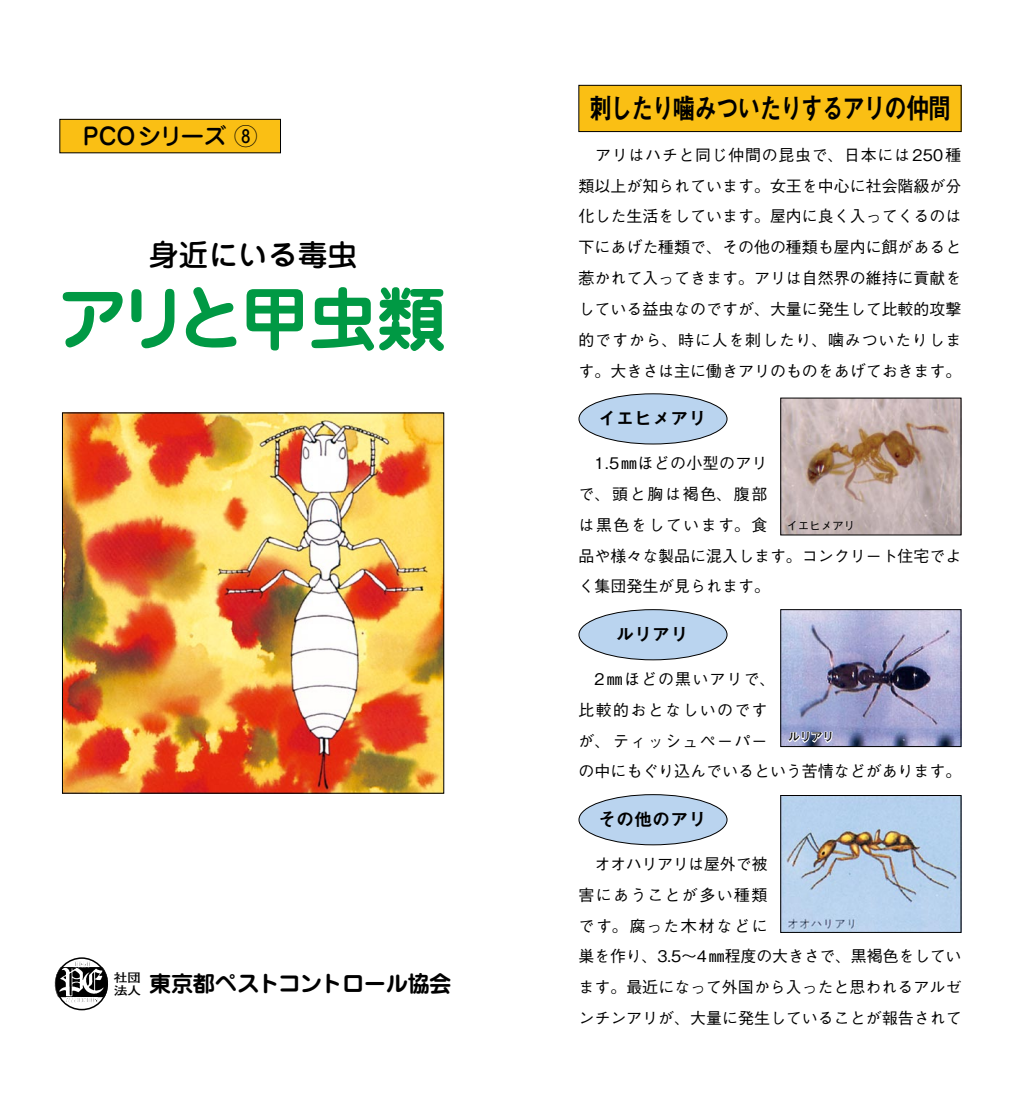
<style>
.page{position:relative;width:1021px;height:1093px;background:#fff}
.page>*{position:absolute;margin:0;border:0;box-sizing:border-box;transform-origin:0 0}
.t1{font:69.15px "Jun 501 Pro Bold 90 msp RKSJ H";letter-spacing:-.075em;color:#094}
.t2{font:29.7px "Jun 34 Pro Medium 90 msp RKSJ H";color:#000}
.t3{font:28.65px "Midashi Go Pro MB31 90 msp RKSJ H";letter-spacing:-.085em;color:#000;scale:.8 1}
.t4{font:23.4px "Jun 34 Pro Medium 90 msp RKSJ H";letter-spacing:-.025em;color:#000}
.t5{font:22.35px "Jun 501 Pro Bold 90 msp RKSJ H";letter-spacing:-.025em;color:#000}
.t6{font:18px "Midashi Go Pro MB31 90 msp RKSJ H";color:#000}
.t7{font:15.9px/30.9px "Gothic BBB Pro Medium 90 msp RKSJ H";color:#000}
.t8{font:15.9px/30.9px "Gothic BBB Pro Medium 90 msp RKSJ H";letter-spacing:.07em;color:#000}
.t9{font:11.7px "Gothic BBB Pro Medium 90 msp RKSJ H";letter-spacing:-.025em;color:#000}
.t10{font:11.7px "Futo Go B101 Pro Bold 90 msp RKSJ H";letter-spacing:-.025em;color:#000}
.t11{font:11.7px "Futo Go B101 Pro Bold 90 msp RKSJ H";letter-spacing:-.025em;color:#000;scale:1.18 1}
</style>
<div class="page">
<div style="left:60px;top:119px;width:220px;height:34px;background:#fabf14"></div>
<div style="left:60px;top:119px;width:221px;height:34px;border:1px solid #000"></div>
<img style="left:54px;top:957px;width:54px;height:54px">
<div style="left:73px;top:961px;width:18px;height:6px;background:#fff"></div>
<svg style="left:66px;top:994px;width:31px;height:9px"></svg>
<svg style="left:75px;top:961px;width:15px;height:6px"></svg>
<img style="left:64px;top:414px;width:378px;height:377px">
<div style="left:579px;top:85px;width:382px;height:47px;background:#fabf14"></div>
<div style="left:578px;top:85px;width:383px;height:47px;border:1px solid #000"></div>
<div style="left:579px;top:394px;width:148px;height:50px;background:#bad4ef;border-radius:50%"></div>
<div style="left:578px;top:393px;width:149px;height:51px;border:1px solid #000;border-radius:50%"></div>
<div style="left:579px;top:610px;width:148px;height:50px;background:#bad4ef;border-radius:50%"></div>
<div style="left:578px;top:609px;width:149px;height:51px;border:1px solid #000;border-radius:50%"></div>
<div style="left:579px;top:794px;width:148px;height:51px;background:#bad4ef;border-radius:50%"></div>
<div style="left:578px;top:794px;width:149px;height:51px;border:1px solid #000;border-radius:50%"></div>
<img style="left:782px;top:797px;width:177px;height:134px">
<div style="left:780px;top:795px;width:181px;height:138px;border:1px solid #000"></div>
<img style="left:782px;top:611px;width:177px;height:134px">
<div style="left:780px;top:609px;width:181px;height:138px;border:1px solid #000"></div>
<img style="left:782px;top:400px;width:177px;height:133px">
<svg style="left:786px;top:730px;width:48px;height:14px"></svg>
<h3 class="t4" style="left:83px;top:118px;width:176px">PCOシリーズ ⑧</h3>
<h2 class="t2" style="left:149px;top:231px;width:210px">身近にいる毒虫</h2>
<h1 class="t1" style="left:58px;top:264px;width:389px">アリと甲虫類</h1>
<p class="t11" style="left:114px;top:968px;width:25px">社団</p>
<h3 class="t5" style="left:114px;top:966px;width:339px"><sub>法人</sub> 東京都ペストコントロール協会</h3>
<h3 class="t3" style="left:589px;top:86px;width:454px">刺したり噛みついたりするアリの仲間</h3>
<p class="t7" style="left:578px;top:137px;width:384px;text-align:justify;text-indent:17px">アリはハチと同じ仲間の昆虫で、日本には250種類以上が知られています。女王を中心に社会階級が分化した生活をしています。屋内に良く入ってくるのは下にあげた種類で、その他の種類も屋内に餌があると惹かれて入ってきます。アリは自然界の維持に貢献をしている益虫なのですが、大量に発生して比較的攻撃的ですから、時に人を刺したり、噛みついたりします。大きさは主に働きアリのものをあげておきます。</p>
<p class="t6" style="left:598px;top:404px;width:110px">イエヒメアリ</p>
<p class="t7" style="left:578px;top:446px;width:384px;text-indent:16px">1.5㎜ほどの小型のアリ<br>で、頭と胸は褐色、腹部<br>は黒色をしています。食<br>品や様々な製品に混入します。コンクリート住宅でよく集団発生が見られます。</p>
<p class="t6" style="left:616px;top:620px;width:74px">ルリアリ</p>
<p class="t8" style="left:578px;top:661px;width:384px">　2㎜ほどの黒いアリで、<br>比較的おとなしいのです<br>が、ティッシュペーパー<br>の中にもぐり込んでいるという苦情などがあります。</p>
<p class="t6" style="left:598px;top:804px;width:110px">その他のアリ</p>
<p class="t7" style="left:578px;top:846px;width:385px">　オオハリアリは屋外で被<br>害にあうことが多い種類<br>です。腐った木材などに<br>巣を作り、3.5～4㎜程度の大きさで、黒褐色をしています。最近になって外国から入ったと思われるアルゼンチンアリが、大量に発生していることが報告されて</p>
<p class="t9" style="left:786px;top:516px;width:70px">イエヒメアリ</p>
<p class="t10" style="left:788px;top:728px;width:47px">ルリアリ</p>
</div>
